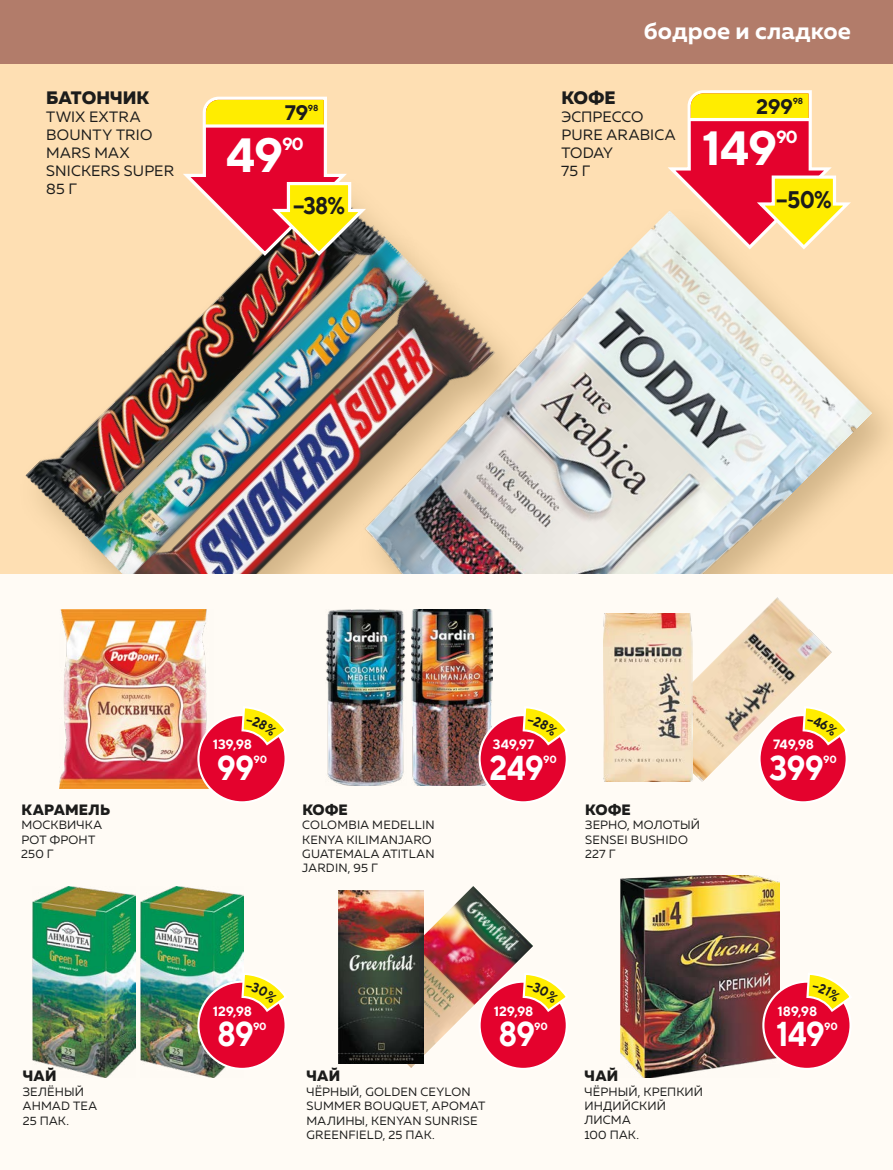
<style>
.page{position:relative;width:893px;height:1170px;background:#fff}
.page>*{position:absolute;margin:0;border:0;box-sizing:border-box;transform-origin:0 0}
.t1{font:700 48px "TT Norms";color:#fff}
.t2{font:700 34.5px "TT Norms";letter-spacing:-.025em;color:#fff;scale:.9 1}
.t3{font:700 24px "Muller";color:#fff}
.t4{font:700 24px "TT Norms";color:#1c1c1b;scale:.9 1}
.t5{font:700 21px "TT Norms";color:#1c1c1b}
.t6{font:800 18px "Muller";color:#1c1c1b}
.t7{font:700 17.55px "TT Norms";color:#fff}
.t8{font:15px/18px "Muller";letter-spacing:.015em;color:#1c1c1b}
.t9{font:800 15px "Muller";letter-spacing:.015em;color:#1c1c1b}
.t10{font:700 13.5px "TT Norms";letter-spacing:-.015em;color:#fff}
.t11{font:12px/14.4px "Muller";letter-spacing:.02em;color:#1c1c1b}
.t12{font:700 10.5px "TT Norms";letter-spacing:-.025em;color:#fff}
.t13{font:700 8.7px "TT Norms";color:#1c1c1b}
</style>
<div class="page">
<div style="left:0;top:64px;width:893px;height:510px;background:#fedfb3"></div>
<img style="left:531px;top:216px;width:341px;height:358px">
<div style="left:15px;top:170px;width:408px;height:410px;background:#6c5427;opacity:.3"></div>
<img style="left:25px;top:176px;width:364px;height:364px">
<div style="left:118px;top:274px;width:413px;height:415px;background:#6c5427;opacity:.3"></div>
<img style="left:126px;top:278px;width:371px;height:296px">
<div style="left:0;top:0;width:893px;height:64px;background:#b27c6a"></div>
<div style="left:0;top:574px;width:893px;height:595px;background:#fffbf5"></div>
<svg style="left:179px;top:96px;width:191px;height:162px"></svg>
<svg style="left:205px;top:124px;width:120px;height:4px"></svg>
<svg style="left:664px;top:90px;width:191px;height:162px"></svg>
<hr style="left:690px;top:118px;width:120px;height:3px;background:#fff">
<img style="left:59px;top:609px;width:149px;height:179px">
<div style="left:198px;top:715px;width:88px;height:87px;background:#e4022d;border-radius:50%"></div>
<div style="left:197px;top:714px;width:90px;height:89px;border:2px solid #fff;border-radius:50%"></div>
<img style="left:411px;top:609px;width:82px;height:177px">
<img style="left:326px;top:609px;width:80px;height:177px">
<div style="left:480px;top:715px;width:87px;height:87px;background:#e4022d;border-radius:50%"></div>
<img style="left:647px;top:597px;width:185px;height:185px">
<div style="left:759px;top:715px;width:88px;height:87px;background:#e4022d;border-radius:50%"></div>
<div style="left:758px;top:714px;width:90px;height:89px;border:2px solid #fff;border-radius:50%"></div>
<img style="left:33px;top:886px;width:102px;height:191px">
<img style="left:140px;top:886px;width:103px;height:191px">
<div style="left:198px;top:981px;width:88px;height:87px;background:#e4022d;border-radius:50%"></div>
<div style="left:197px;top:980px;width:90px;height:89px;border:2px solid #fff;border-radius:50%"></div>
<img style="left:351px;top:886px;width:182px;height:181px">
<div style="left:480px;top:981px;width:87px;height:87px;background:#e4022d;border-radius:50%"></div>
<img style="left:338px;top:890px;width:85px;height:173px">
<img style="left:620px;top:875px;width:160px;height:202px">
<div style="left:763px;top:981px;width:87px;height:87px;background:#e4022d;border-radius:50%"></div>
<div style="left:762px;top:980px;width:90px;height:89px;border:2px solid #fff;border-radius:50%"></div>
<img style="left:604px;top:613px;width:88px;height:168px">
<svg style="left:240px;top:708px;width:47px;height:90px"></svg>
<svg style="left:521px;top:708px;width:46px;height:90px"></svg>
<svg style="left:801px;top:705px;width:47px;height:93px"></svg>
<svg style="left:240px;top:971px;width:47px;height:94px"></svg>
<svg style="left:521px;top:971px;width:46px;height:94px"></svg>
<svg style="left:805px;top:975px;width:47px;height:90px"></svg>
<h3 class="t6" style="left:46px;top:87px;width:104px">БАТОНЧИК</h3>
<p class="t8" style="left:46px;top:108px;width:129px">TWIX EXTRA<br>BOUNTY TRIO<br>MARS MAX<br>SNICKERS SUPER<br>85 Г</p>
<h3 class="t5" style="left:285px;top:100px;width:25px">79</h3>
<p class="t13" style="left:308px;top:102px;width:12px">98</p>
<h1 class="t1" style="left:226px;top:124px;width:59px">49</h1>
<h3 class="t7" style="left:282px;top:132px;width:23px">90</h3>
<h3 class="t4" style="left:293px;top:191px;width:59px">−38%</h3>
<h3 class="t3" style="left:644px;top:15px;width:208px">бодрое и сладкое</h3>
<h3 class="t6" style="left:561px;top:87px;width:56px">КОФЕ</h3>
<p class="t8" style="left:561px;top:108px;width:116px">ЭСПРЕССО<br>PURE ARABICA<br>TODAY<br>75 Г</p>
<h3 class="t5" style="left:756px;top:93px;width:38px">299</h3>
<p class="t13" style="left:793px;top:96px;width:12px">98</p>
<h1 class="t1" style="left:702px;top:118px;width:77px">149</h1>
<h3 class="t7" style="left:776px;top:126px;width:23px">90</h3>
<h3 class="t4" style="left:776px;top:184px;width:63px">−50%</h3>
<p class="t9" style="left:21px;top:800px;width:90px">КАРАМЕЛЬ</p>
<p class="t11" style="left:21px;top:817px;width:82px">МОСКВИЧКА<br>РОТ ФРОНТ<br>250 Г</p>
<p class="t9" style="left:23px;top:1066px;width:35px">ЧАЙ</p>
<p class="t11" style="left:23px;top:1084px;width:76px">ЗЕЛЁНЫЙ<br>AHMAD TEA<br>25 ПАК.</p>
<p class="t10" style="left:213px;top:735px;width:41px">139,98</p>
<p class="t10" style="left:493px;top:735px;width:43px">349,97</p>
<p class="t10" style="left:773px;top:735px;width:43px">749,98</p>
<h2 class="t2" style="left:217px;top:745px;width:43px">99</h2>
<p class="t12" style="left:253px;top:753px;width:15px">90</p>
<h2 class="t2" style="left:489px;top:745px;width:62px">249</h2>
<p class="t12" style="left:543px;top:753px;width:15px">90</p>
<h2 class="t2" style="left:769px;top:745px;width:62px">399</h2>
<p class="t12" style="left:823px;top:753px;width:15px">90</p>
<p class="t9" style="left:302px;top:800px;width:47px">КОФЕ</p>
<p class="t11" style="left:302px;top:817px;width:134px">COLOMBIA MEDELLIN<br>KENYA KILIMANJARO<br>GUATEMALA ATITLAN<br>JARDIN, 95 Г</p>
<p class="t9" style="left:585px;top:800px;width:47px">КОФЕ</p>
<p class="t11" style="left:585px;top:817px;width:116px">ЗЕРНО, МОЛОТЫЙ<br>SENSEI BUSHIDO<br>227 Г</p>
<p class="t10" style="left:213px;top:1002px;width:41px">129,98</p>
<p class="t10" style="left:494px;top:1002px;width:41px">129,98</p>
<p class="t10" style="left:777px;top:1002px;width:41px">189,98</p>
<h2 class="t2" style="left:217px;top:1012px;width:42px">89</h2>
<p class="t12" style="left:253px;top:1019px;width:15px">90</p>
<h2 class="t2" style="left:498px;top:1012px;width:42px">89</h2>
<p class="t12" style="left:534px;top:1019px;width:15px">90</p>
<h2 class="t2" style="left:776px;top:1012px;width:56px">149</h2>
<p class="t12" style="left:824px;top:1019px;width:15px">90</p>
<p class="t9" style="left:306px;top:1066px;width:35px">ЧАЙ</p>
<p class="t11" style="left:306px;top:1084px;width:180px">ЧЁРНЫЙ, GOLDEN CEYLON<br>SUMMER BOUQUET, АРОМАТ<br>МАЛИНЫ, KENYAN SUNRISE<br>GREENFIELD, 25 ПАК.</p>
<p class="t9" style="left:585px;top:1066px;width:35px">ЧАЙ</p>
<p class="t11" style="left:584px;top:1083px;width:120px">ЧЁРНЫЙ, КРЕПКИЙ<br>ИНДИЙСКИЙ<br>ЛИСМА<br>100 ПАК.</p>
</div>
